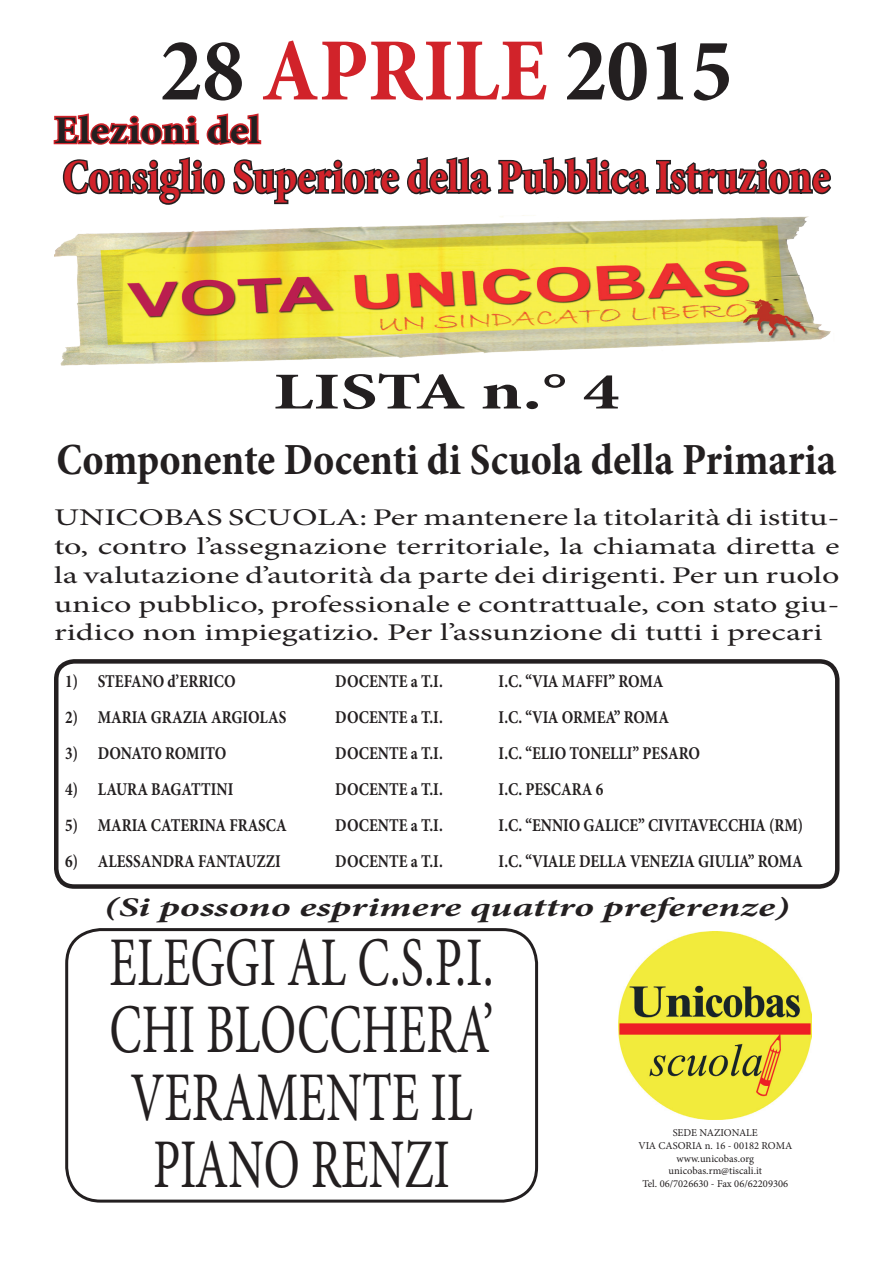
<style>
.page{position:relative;width:893px;height:1263px;background:#fff}
.page>*{position:absolute;margin:0;border:0;box-sizing:border-box;transform-origin:0 0}
.t1{font:700 condensed 90px "Minion Pro";color:#231f20}
.t2{font:69.75px/67.5px "Minion Pro";color:#231f20;text-align:justify;scale:.69 1}
.t3{font:700 condensed 52.5px "Minion Pro";letter-spacing:-.005em;color:#231f20;scale:1.5 1}
.t4{font:700 condensed 47.85px "Minion Pro";color:#d1232a;scale:.91 1}
.t5{font:700 condensed 45px "Minion Pro";color:#231f20}
.t6{font:700 condensed 39.6px "Minion Pro";color:#231f20;scale:1.14 1}
.t7{font:italic 700 27px "Minion Pro";letter-spacing:-.005em;color:#231f20;scale:1.5 1}
.t8{font:24px/28.8px "Minion Pro";color:#231f20;text-align:justify;scale:1.42 1}
.t9{font:700 18px "Minion Pro";color:#231f20;scale:.84 1}
.t10{font:10.5px "Minion Pro";color:#231f20}
.s1{color:#d1232a}
</style>
<div class="page">
<img style="left:54px;top:215px;width:777px;height:151px">
<svg style="left:53px;top:113px;width:209px;height:32px"></svg>
<img style="left:619px;top:931px;width:193px;height:188px">
<div style="left:54px;top:659px;width:785px;height:230px;border:4px solid #231f20;border-radius:18px"></div>
<svg style="left:62px;top:157px;width:769px;height:48px"></svg>
<div style="left:65px;top:928px;width:473px;height:274px;border:3px solid #231f20;border-radius:34px"></div>
<p class="t1" style="left:160px;top:9px;width:574px">28 <span class="s1">APRILE</span> 2015</p>
<p class="t6" style="left:54px;top:103px;width:182px">Elezioni del</p>
<p class="t4" style="left:63px;top:144px;width:845px">Consiglio Superiore della Pubblica Istruzione</p>
<p class="t3" style="left:273px;top:356px;width:232px">LISTA n.° 4</p>
<p class="t5" style="left:57px;top:429px;width:781px">Componente Docenti di Scuola della Primaria</p>
<p class="t8" style="left:54px;top:503px;width:555px">UNICOBAS SCUOLA: Per mantenere la titolarità di istitu&shy;to, contro l’assegnazione territoriale, la chiamata diretta e la valutazione d’autorità da parte dei dirigenti. Per un ruolo unico pubblico, professionale e contrattuale, con stato giu&shy;ridico non impiegatizio. Per l’assunzione di tutti i precari</p>
<p class="t9" style="left:65px;top:669px;width:205px">1) STEFANO d’ERRICO</p>
<p class="t9" style="left:335px;top:669px;width:130px">DOCENTE a T.I.</p>
<p class="t9" style="left:499px;top:669px;width:198px">I.C. “VIA MAFFI” ROMA</p>
<p class="t9" style="left:65px;top:705px;width:265px">2) MARIA GRAZIA ARGIOLAS</p>
<p class="t9" style="left:335px;top:705px;width:130px">DOCENTE a T.I.</p>
<p class="t9" style="left:499px;top:705px;width:204px">I.C. “VIA ORMEA” ROMA</p>
<p class="t9" style="left:65px;top:741px;width:193px">3) DONATO ROMITO</p>
<p class="t9" style="left:335px;top:741px;width:130px">DOCENTE a T.I.</p>
<p class="t9" style="left:499px;top:741px;width:241px">I.C. “ELIO TONELLI” PESARO</p>
<p class="t9" style="left:65px;top:777px;width:202px">4) LAURA BAGATTINI</p>
<p class="t9" style="left:335px;top:777px;width:130px">DOCENTE a T.I.</p>
<p class="t9" style="left:499px;top:777px;width:126px">I.C. PESCARA 6</p>
<p class="t9" style="left:65px;top:813px;width:265px">5) MARIA CATERINA FRASCA</p>
<p class="t9" style="left:335px;top:813px;width:130px">DOCENTE a T.I.</p>
<p class="t9" style="left:499px;top:813px;width:364px">I.C. “ENNIO GALICE” CIVITAVECCHIA (RM)</p>
<p class="t9" style="left:65px;top:849px;width:258px">6) ALESSANDRA FANTAUZZI</p>
<p class="t9" style="left:335px;top:849px;width:130px">DOCENTE a T.I.</p>
<p class="t9" style="left:499px;top:849px;width:364px">I.C. “VIALE DELLA VENEZIA GIULIA” ROMA</p>
<p class="t7" style="left:104px;top:888px;width:458px">(Si possono esprimere quattro preferenze)</p>
<p class="t2" style="left:110px;top:929px;width:558px">ELEGGI AL C.S.P.I.<br>CHI BLOCCHERA’ VERAMENTE IL</p>
<p class="t2" style="left:153px;top:1131px;width:432px">PIANO RENZI</p>
<p class="t10" style="left:673px;top:1126px;width:87px">SEDE NAZIONALE</p>
<p class="t10" style="left:638px;top:1139px;width:155px">VIA CASORIA n. 16 - 00182 ROMA</p>
<p class="t10" style="left:676px;top:1151px;width:79px">www.unicobas.org</p>
<p class="t10" style="left:669px;top:1164px;width:95px">unicobas.rm@tiscali.it</p>
<p class="t10" style="left:642px;top:1176px;width:147px">Tel. 06/7026630 - Fax 06/62209306</p>
</div>
